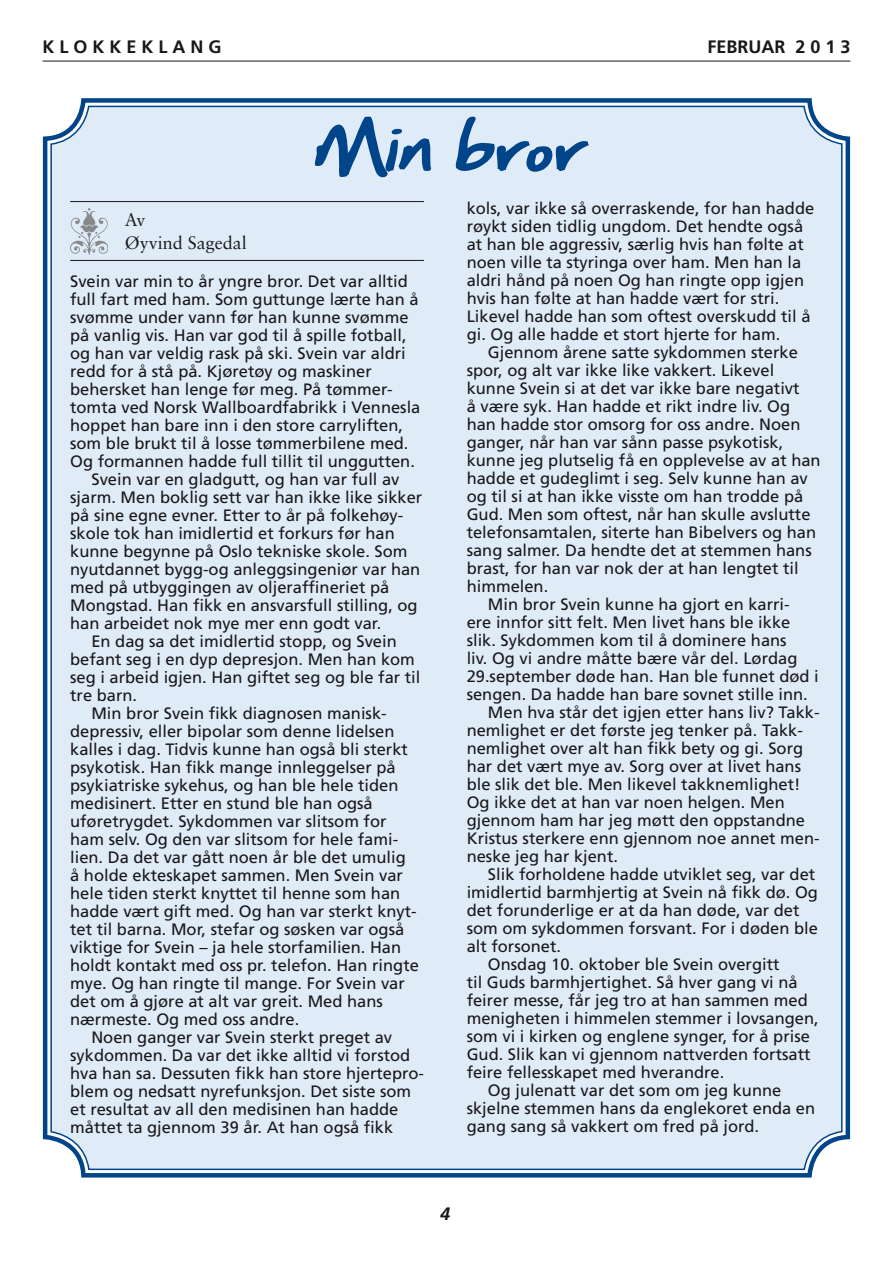
<style>
.page{position:relative;width:893px;height:1263px;background:#fff}
.page>*{position:absolute;margin:0;border:0;box-sizing:border-box;transform-origin:0 0}
.t1{font:italic 54px "Hand Of Sean";color:#004489;scale:1.23 1}
.t2{font:700 18px "Frutiger";color:#1a171b}
.t3{font:18px/22.5px "Sabon";color:#1a171b}
.t4{font:italic 700 18px "Frutiger";color:#1a171b}
.t5{font:16.5px/18px "Frutiger";color:#1a171b}
</style>
<div class="page">
<div style="left:42px;top:98px;width:809px;height:1080px;background:#dfecf7"></div>
<hr style="left:43px;top:61px;width:807px;height:1px;background:#1a171b">
<hr style="left:70px;top:201px;width:354px;height:1px;background:#1a171b">
<hr style="left:70px;top:260px;width:354px;height:1px;background:#1a171b">
<svg style="left:70px;top:208px;width:38px;height:47px"></svg>
<p class="t2" style="left:43px;top:36px;width:181px">K L O K K E K L A N G</p>
<p class="t2" style="left:707px;top:36px;width:145px">FEBRUAR 2 0 1 3</p>
<h1 class="t1" style="left:311px;top:99px;width:237px">Min bror</h1>
<p class="t3" style="left:125px;top:209px;width:124px">Av<br>Øyvind Sagedal</p>
<p class="t5" style="left:70px;top:272px;width:339px">Svein var min to år yngre bror. Det var alltid</p>
<p class="t5" style="left:70px;top:290px;width:350px">full fart med ham. Som guttunge lærte han å</p>
<p class="t5" style="left:70px;top:308px;width:340px">svømme under vann før han kunne svømme</p>
<p class="t5" style="left:70px;top:326px;width:338px">på vanlig vis. Han var god til å spille fotball,</p>
<p class="t5" style="left:70px;top:344px;width:337px">og han var veldig rask på ski. Svein var aldri</p>
<p class="t5" style="left:70px;top:362px;width:303px">redd for å stå på. Kjøretøy og maskiner</p>
<p class="t5" style="left:70px;top:380px;width:324px">behersket han lenge før meg. På tømmer-</p>
<p class="t5" style="left:70px;top:398px;width:352px">tomta ved Norsk Wallboardfabrikk i Vennesla</p>
<p class="t5" style="left:70px;top:416px;width:334px">hoppet han bare inn i den store carryliften,</p>
<p class="t5" style="left:70px;top:434px;width:340px">som ble brukt til å losse tømmerbilene med.</p>
<p class="t5" style="left:70px;top:452px;width:346px">Og formannen hadde full tillit til unggutten.</p>
<p class="t5" style="left:91px;top:470px;width:310px">Svein var en gladgutt, og han var full av</p>
<p class="t5" style="left:70px;top:488px;width:354px">sjarm. Men boklig sett var han ikke like sikker</p>
<p class="t5" style="left:70px;top:506px;width:335px">på sine egne evner. Etter to år på folkehøy-</p>
<p class="t5" style="left:70px;top:524px;width:326px">skole tok han imidlertid et forkurs før han</p>
<p class="t5" style="left:70px;top:542px;width:339px">kunne begynne på Oslo tekniske skole. Som</p>
<p class="t5" style="left:70px;top:560px;width:352px">nyutdannet bygg-og anleggsingeniør var han</p>
<p class="t5" style="left:70px;top:578px;width:321px">med på utbyggingen av oljeraffineriet på</p>
<p class="t5" style="left:70px;top:596px;width:349px">Mongstad. Han fikk en ansvarsfull stilling, og</p>
<p class="t5" style="left:70px;top:614px;width:313px">han arbeidet nok mye mer enn godt var.</p>
<p class="t5" style="left:91px;top:632px;width:307px">En dag sa det imidlertid stopp, og Svein</p>
<p class="t5" style="left:70px;top:650px;width:346px">befant seg i en dyp depresjon. Men han kom</p>
<p class="t5" style="left:70px;top:668px;width:352px">seg i arbeid igjen. Han giftet seg og ble far til</p>
<p class="t5" style="left:70px;top:686px;width:68px">tre barn.</p>
<p class="t5" style="left:91px;top:704px;width:297px">Min bror Svein fikk diagnosen manisk-</p>
<p class="t5" style="left:70px;top:722px;width:326px">depressiv, eller bipolar som denne lidelsen</p>
<p class="t5" style="left:70px;top:740px;width:339px">kalles i dag. Tidvis kunne han også bli sterkt</p>
<p class="t5" style="left:70px;top:758px;width:327px">psykotisk. Han fikk mange innleggelser på</p>
<p class="t5" style="left:70px;top:776px;width:330px">psykiatriske sykehus, og han ble hele tiden</p>
<p class="t5" style="left:70px;top:794px;width:304px">medisinert. Etter en stund ble han også</p>
<p class="t5" style="left:70px;top:812px;width:318px">uføretrygdet. Sykdommen var slitsom for</p>
<p class="t5" style="left:70px;top:830px;width:329px">ham selv. Og den var slitsom for hele fami-</p>
<p class="t5" style="left:70px;top:848px;width:337px">lien. Da det var gått noen år ble det umulig</p>
<p class="t5" style="left:70px;top:866px;width:334px">å holde ekteskapet sammen. Men Svein var</p>
<p class="t5" style="left:70px;top:884px;width:332px">hele tiden sterkt knyttet til henne som han</p>
<p class="t5" style="left:70px;top:902px;width:348px">hadde vært gift med. Og han var sterkt knyt-</p>
<p class="t5" style="left:70px;top:920px;width:336px">tet til barna. Mor, stefar og søsken var også</p>
<p class="t5" style="left:70px;top:938px;width:333px">viktige for Svein – ja hele storfamilien. Han</p>
<p class="t5" style="left:70px;top:956px;width:350px">holdt kontakt med oss pr. telefon. Han ringte</p>
<p class="t5" style="left:70px;top:974px;width:336px">mye. Og han ringte til mange. For Svein var</p>
<p class="t5" style="left:70px;top:992px;width:314px">det om å gjøre at alt var greit. Med hans</p>
<p class="t5" style="left:70px;top:1010px;width:231px">nærmeste. Og med oss andre.</p>
<p class="t5" style="left:91px;top:1028px;width:302px">Noen ganger var Svein sterkt preget av</p>
<p class="t5" style="left:70px;top:1046px;width:342px">sykdommen. Da var det ikke alltid vi forstod</p>
<p class="t5" style="left:70px;top:1064px;width:355px">hva han sa. Dessuten fikk han store hjertepro-</p>
<p class="t5" style="left:70px;top:1082px;width:343px">blem og nedsatt nyrefunksjon. Det siste som</p>
<p class="t5" style="left:70px;top:1100px;width:330px">et resultat av all den medisinen han hadde</p>
<p class="t5" style="left:70px;top:1118px;width:325px">måttet ta gjennom 39 år. At han også fikk</p>
<p class="t5" style="left:467px;top:199px;width:349px">kols, var ikke så overraskende, for han hadde røykt siden tidlig ungdom. Det hendte også at han ble aggressiv, særlig hvis han følte at noen ville ta styringa over ham. Men han la aldri hånd på noen Og han ringte opp igjen hvis han følte at han hadde vært for stri.<br>Likevel hadde han som oftest overskudd til å gi. Og alle hadde et stort hjerte for ham.</p>
<p class="t5" style="left:488px;top:343px;width:311px">Gjennom årene satte sykdommen sterke</p>
<p class="t5" style="left:467px;top:361px;width:309px">spor, og alt var ikke like vakkert. Likevel</p>
<p class="t5" style="left:467px;top:379px;width:334px">kunne Svein si at det var ikke bare negativt</p>
<p class="t5" style="left:467px;top:397px;width:325px">å være syk. Han hadde et rikt indre liv. Og</p>
<p class="t5" style="left:467px;top:415px;width:335px">han hadde stor omsorg for oss andre. Noen</p>
<p class="t5" style="left:467px;top:433px;width:318px">ganger, når han var sånn passe psykotisk,</p>
<p class="t5" style="left:467px;top:451px;width:355px">kunne jeg plutselig få en opplevelse av at han</p>
<p class="t5" style="left:467px;top:469px;width:343px">hadde et gudeglimt i seg. Selv kunne han av</p>
<p class="t5" style="left:467px;top:487px;width:338px">og til si at han ikke visste om han trodde på</p>
<p class="t5" style="left:467px;top:505px;width:345px">Gud. Men som oftest, når han skulle avslutte</p>
<p class="t5" style="left:467px;top:523px;width:351px">telefonsamtalen, siterte han Bibelvers og han</p>
<p class="t5" style="left:467px;top:541px;width:347px">sang salmer. Da hendte det at stemmen hans</p>
<p class="t5" style="left:467px;top:559px;width:333px">brast, for han var nok der at han lengtet til</p>
<p class="t5" style="left:467px;top:577px;width:83px">himmelen.</p>
<p class="t5" style="left:488px;top:595px;width:303px">Min bror Svein kunne ha gjort en karri-</p>
<p class="t5" style="left:467px;top:613px;width:325px">ere innfor sitt felt. Men livet hans ble ikke</p>
<p class="t5" style="left:467px;top:631px;width:322px">slik. Sykdommen kom til å dominere hans</p>
<p class="t5" style="left:467px;top:649px;width:332px">liv. Og vi andre måtte bære vår del. Lørdag</p>
<p class="t5" style="left:467px;top:667px;width:354px">29.september døde han. Han ble funnet død i</p>
<p class="t5" style="left:467px;top:685px;width:343px">sengen. Da hadde han bare sovnet stille inn.</p>
<p class="t5" style="left:488px;top:703px;width:333px">Men hva står det igjen etter hans liv? Takk-</p>
<p class="t5" style="left:467px;top:721px;width:338px">nemlighet er det første jeg tenker på. Takk-</p>
<p class="t5" style="left:467px;top:739px;width:338px">nemlighet over alt han fikk bety og gi. Sorg</p>
<p class="t5" style="left:467px;top:757px;width:336px">har det vært mye av. Sorg over at livet hans</p>
<p class="t5" style="left:467px;top:775px;width:335px">ble slik det ble. Men likevel takknemlighet!</p>
<p class="t5" style="left:467px;top:793px;width:320px">Og ikke det at han var noen helgen. Men</p>
<p class="t5" style="left:467px;top:811px;width:340px">gjennom ham har jeg møtt den oppstandne</p>
<p class="t5" style="left:467px;top:829px;width:355px">Kristus sterkere enn gjennom noe annet men-</p>
<p class="t5" style="left:467px;top:847px;width:153px">neske jeg har kjent.</p>
<p class="t5" style="left:488px;top:865px;width:329px">Slik forholdene hadde utviklet seg, var det</p>
<p class="t5" style="left:467px;top:883px;width:353px">imidlertid barmhjertig at Svein nå fikk dø. Og</p>
<p class="t5" style="left:467px;top:901px;width:334px">det forunderlige er at da han døde, var det</p>
<p class="t5" style="left:467px;top:919px;width:353px">som om sykdommen forsvant. For i døden ble</p>
<p class="t5" style="left:467px;top:937px;width:96px">alt forsonet.</p>
<p class="t5" style="left:488px;top:955px;width:293px">Onsdag 10. oktober ble Svein overgitt</p>
<p class="t5" style="left:467px;top:973px;width:333px">til Guds barmhjertighet. Så hver gang vi nå</p>
<p class="t5" style="left:467px;top:991px;width:343px">feirer messe, får jeg tro at han sammen med</p>
<p class="t5" style="left:467px;top:1009px;width:354px">menigheten i himmelen stemmer i lovsangen,</p>
<p class="t5" style="left:467px;top:1027px;width:345px">som vi i kirken og englene synger, for å prise</p>
<p class="t5" style="left:467px;top:1045px;width:345px">Gud. Slik kan vi gjennom nattverden fortsatt</p>
<p class="t5" style="left:467px;top:1063px;width:259px">feire fellesskapet med hverandre.</p>
<p class="t5" style="left:488px;top:1081px;width:295px">Og julenatt var det som om jeg kunne</p>
<p class="t5" style="left:467px;top:1099px;width:350px">skjelne stemmen hans da englekoret enda en</p>
<p class="t5" style="left:467px;top:1117px;width:294px">gang sang så vakkert om fred på jord.</p>
<p class="t4" style="left:440px;top:1203px;width:12px">4</p>
</div>
